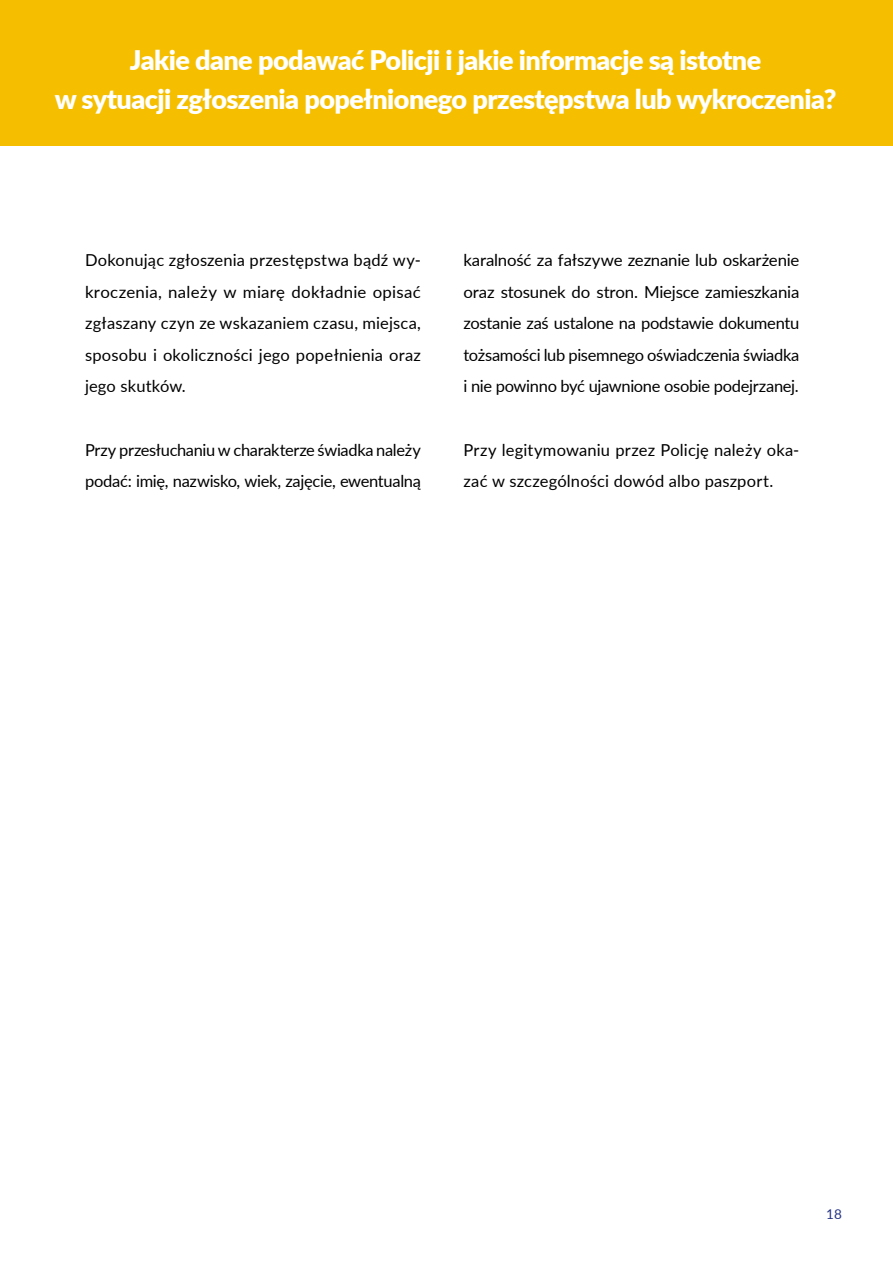
<style>
.page{position:relative;width:893px;height:1263px;background:#fff}
.page>*{position:absolute;margin:0;border:0;box-sizing:border-box;transform-origin:0 0}
.t1{font:900 27px/39px "Lato";letter-spacing:-.02em;color:#fff;text-align:center}
.t2{font:16.5px/31.5px "Lato";letter-spacing:-.005em;color:#000;text-align:justify}
.t3{font:13.5px "Lato";color:#243285}
</style>
<div class="page">
<div style="left:0;top:0;width:893px;height:145px;background:#f5bf00"></div>
<h1 class="t1" style="left:55px;top:40px;width:783px">Jakie dane podawać Policji i jakie informacje są istotne<br>w sytuacji zgłoszenia popełnionego przestępstwa lub wykroczenia?</h1>
<p class="t2" style="left:85px;top:244px;width:337px">Dokonując zgłoszenia przestępstwa bądź wy&shy;kroczenia, należy w miarę dokładnie opisać zgłaszany czyn ze wskazaniem czasu, miejsca, sposobu i okoliczności jego popełnienia oraz jego skutków.</p>
<p class="t2" style="left:85px;top:433px;width:337px">Przy przesłuchaniu w charakterze świadka należy podać: imię, nazwisko, wiek, zajęcie, ewentualną</p>
<p class="t2" style="left:463px;top:244px;width:337px">karalność za fałszywe zeznanie lub oskarżenie oraz stosunek do stron. Miejsce zamieszkania zostanie zaś ustalone na podstawie dokumentu tożsamości lub pisemnego oświadczenia świadka i nie powinno być ujawnione osobie podejrzanej.</p>
<p class="t2" style="left:463px;top:433px;width:337px">Przy legitymowaniu przez Policję należy oka&shy;zać w szczególności dowód albo paszport.</p>
<p class="t3" style="left:826px;top:1204px;width:17px">18</p>
</div>
